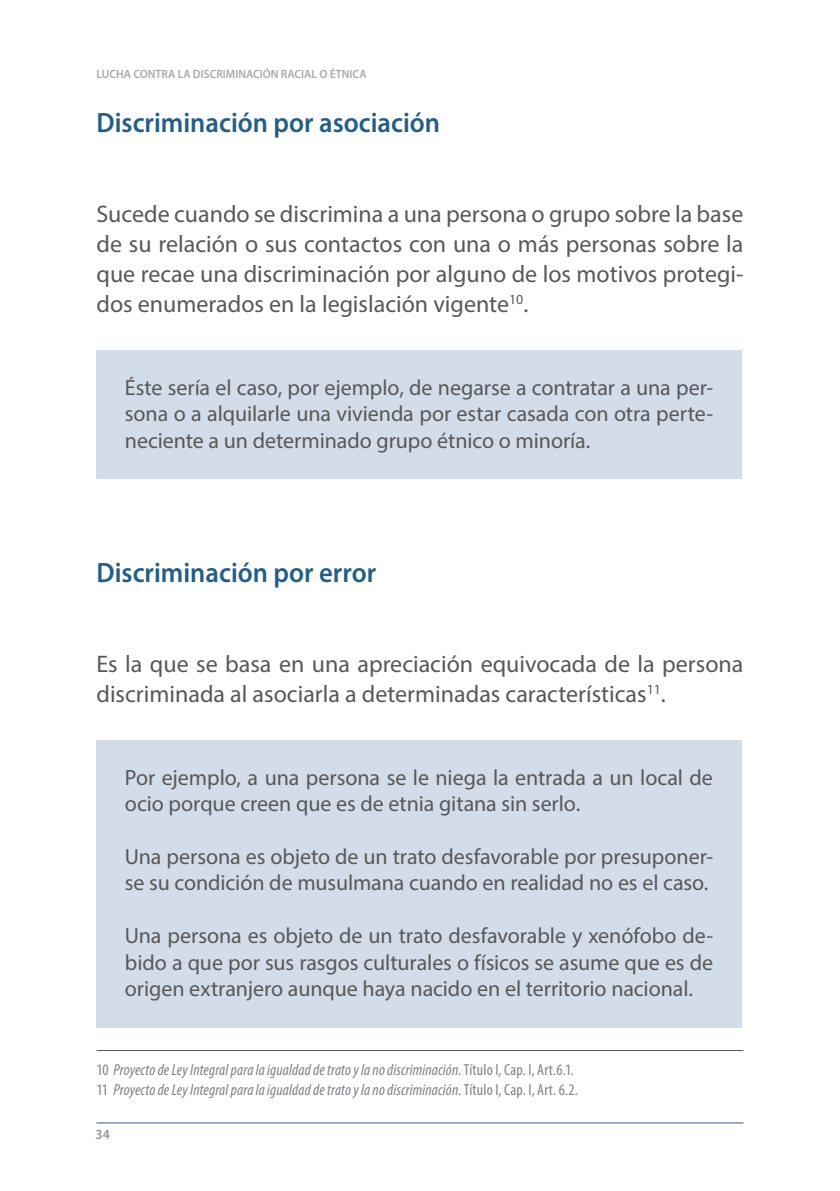
<style>
.page{position:relative;width:840px;height:1191px;background:#fff}
.page>*{position:absolute;margin:0;border:0;box-sizing:border-box;transform-origin:0 0}
.SUBTITULO{font:600 28px "Myriad Pro";color:#245e86;scale:.95 1}
.Texto{font:24px/30px "Myriad Pro";color:#57585a;text-align:justify}
.TABLAS{font:22px/26.4px "Myriad Pro";letter-spacing:-.005em;color:#57585a;text-align:justify}
.Pie_de_Página{font:italic condensed 16px "Myriad Pro";letter-spacing:.01em;color:#808285}
.t1{font:600 14px "Myriad Pro";color:#939598;scale:.95 1}
.t2{font:600 12px "Myriad Pro";color:#a8a9ad;scale:.95 1}
.s1{font-style:normal}
</style>
<div class="page">
<hr style="left:96px;top:1122px;width:647px;height:1px;background:#7493b3">
<div style="left:96px;top:350px;width:645px;height:129px;background:#d3dde9"></div>
<div style="left:96px;top:740px;width:645px;height:287px;background:#d3dde9"></div>
<hr style="left:96px;top:1050px;width:647px;height:1px;background:#57585a">
<p class="t2" style="left:96px;top:66px;width:286px">LUCHA CONTRA LA DISCRIMINACIÓN RACIAL O ÉTNICA</p>
<p class="SUBTITULO" style="left:96px;top:105px;width:363px">Discriminación por asociación</p>
<p class="Texto" style="left:96px;top:198px;width:648px">Sucede cuando se discrimina a una persona o grupo sobre la base de su relación o sus contactos con una o más personas sobre la que recae una discriminación por alguno de los motivos protegi&shy;dos enumerados en la legislación vigente<sup>10</sup>.</p>
<p class="TABLAS" style="left:125px;top:374px;width:589px">Éste sería el caso, por ejemplo, de negarse a contratar a una per&shy;sona o a alquilarle una vivienda por estar casada con otra perte&shy;neciente a un determinado grupo étnico o minoría.</p>
<p class="SUBTITULO" style="left:96px;top:555px;width:296px">Discriminación por error</p>
<p class="Texto" style="left:96px;top:648px;width:648px">Es la que se basa en una apreciación equivocada de la persona discriminada al asociarla a determinadas características<sup>11</sup>.</p>
<p class="TABLAS" style="left:125px;top:764px;width:589px">Por ejemplo, a una persona se le niega la entrada a un local de ocio porque creen que es de etnia gitana sin serlo.</p>
<p class="TABLAS" style="left:125px;top:843px;width:589px">Una persona es objeto de un trato desfavorable por presuponer&shy;se su condición de musulmana cuando en realidad no es el caso.</p>
<p class="TABLAS" style="left:125px;top:922px;width:589px">Una persona es objeto de un trato desfavorable y xenófobo de&shy;bido a que por sus rasgos culturales o físicos se asume que es de origen extranjero aunque haya nacido en el territorio nacional.</p>
<p class="Pie_de_Página" style="left:96px;top:1060px;width:478px"><span class="s1">10</span> Proyecto de Ley Integral para la igualdad de trato y la no discriminación<span class="s1">. Título I, Cap. I, Art.6.1.</span></p>
<p class="Pie_de_Página" style="left:96px;top:1079px;width:482px"><span class="s1">11</span> Proyecto de Ley Integral para la igualdad de trato y la no discriminación<span class="s1">. Título I, Cap. I, Art. 6.2.</span></p>
<p class="t1" style="left:95px;top:1125px;width:17px">34</p>
</div>
